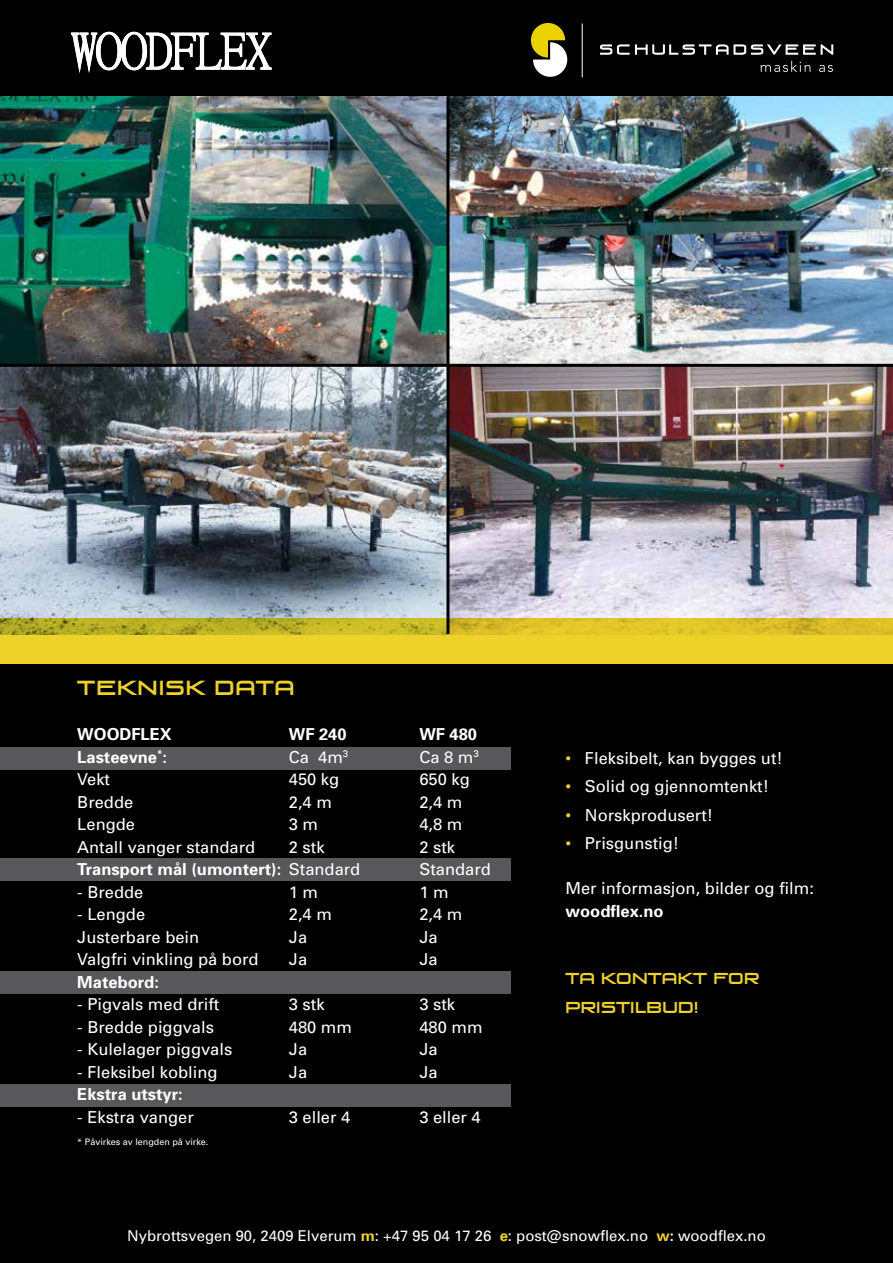
<style>
.page{position:relative;width:893px;height:1263px;background:#fff}
.page>*{position:absolute;margin:0;border:0;box-sizing:border-box;transform-origin:0 0}
.t1{font:19.35px "Venus Rising";letter-spacing:.05em;color:#edd22a}
.t2{font:16.5px "Univers";color:#fff}
.t3{font:700 16.5px "Univers";color:#fff}
.t4{font:15px/28.5px "Venus Rising";letter-spacing:.02em;color:#edd22a}
.t5{font:14.85px "Univers";color:#fff}
.t6{font:9px "Univers";color:#fff}
.s1{font-weight:400}
.s2{color:#edd22a}
.s3{font-weight:700;color:#edd22a}
.s4{font-weight:700}
</style>
<div class="page">
<div style="left:0;top:665px;width:893px;height:598px;background:#000"></div>
<div style="left:0;top:0;width:893px;height:131px;background:#000"></div>
<img style="left:449px;top:97px;width:444px;height:267px">
<img style="left:449px;top:367px;width:444px;height:252px">
<svg style="left:531px;top:23px;width:36px;height:54px"></svg>
<hr style="left:582px;top:24px;width:1px;height:53px;background:#fff">
<svg style="left:600px;top:44px;width:233px;height:11px"></svg>
<svg style="left:761px;top:61px;width:49px;height:11px"></svg>
<svg style="left:819px;top:65px;width:14px;height:7px"></svg>
<svg style="left:71px;top:32px;width:201px;height:41px"></svg>
<img style="left:0;top:97px;width:446px;height:267px">
<img style="left:0;top:367px;width:446px;height:252px">
<hr style="left:446px;top:97px;width:3px;height:537px;background:#000">
<svg style="left:0;top:619px;width:893px;height:46px;background:#dbc327"></svg>
<hr style="left:0;top:364px;width:893px;height:3px;background:#000">
<div style="left:0;top:747px;width:510px;height:23px;background:#58585a"></div>
<div style="left:0;top:858px;width:510px;height:23px;background:#58585a"></div>
<div style="left:0;top:971px;width:510px;height:23px;background:#58585a"></div>
<div style="left:0;top:1084px;width:510px;height:23px;background:#58585a"></div>
<p class="t1" style="left:77px;top:677px;width:219px">TEKNISK DATA</p>
<p class="t3" style="left:77px;top:724px;width:96px">Woodflex</p>
<p class="t3" style="left:289px;top:724px;width:59px">WF 240</p>
<p class="t3" style="left:419px;top:724px;width:59px">WF 480</p>
<p class="t3" style="left:77px;top:747px;width:91px">Lasteevne<sup>*</sup>:</p>
<p class="t2" style="left:289px;top:747px;width:61px">Ca 4m<sup>3</sup></p>
<p class="t2" style="left:419px;top:747px;width:61px">Ca 8 m<sup>3</sup></p>
<p class="t2" style="left:77px;top:770px;width:34px">Vekt</p>
<p class="t2" style="left:289px;top:770px;width:52px">450 kg</p>
<p class="t2" style="left:419px;top:770px;width:52px">650 kg</p>
<p class="t2" style="left:77px;top:792px;width:57px">Bredde</p>
<p class="t2" style="left:289px;top:792px;width:45px">2,4 m</p>
<p class="t2" style="left:419px;top:792px;width:45px">2,4 m</p>
<p class="t2" style="left:77px;top:815px;width:59px">Lengde</p>
<p class="t2" style="left:289px;top:815px;width:31px">3 m</p>
<p class="t2" style="left:419px;top:815px;width:45px">4,8 m</p>
<p class="t2" style="left:77px;top:837px;width:179px">Antall vanger standard</p>
<p class="t2" style="left:289px;top:837px;width:37px">2 stk</p>
<p class="t2" style="left:419px;top:837px;width:37px">2 stk</p>
<p class="t3" style="left:77px;top:859px;width:285px">Transport mål (umontert): <span class="s1">Standard</span></p>
<p class="t2" style="left:419px;top:860px;width:73px">Standard</p>
<p class="t2" style="left:77px;top:882px;width:68px">- Bredde</p>
<p class="t2" style="left:289px;top:882px;width:31px">1 m</p>
<p class="t2" style="left:419px;top:882px;width:31px">1 m</p>
<p class="t2" style="left:77px;top:905px;width:69px">- Lengde</p>
<p class="t2" style="left:289px;top:905px;width:45px">2,4 m</p>
<p class="t2" style="left:419px;top:905px;width:45px">2,4 m</p>
<p class="t2" style="left:77px;top:927px;width:123px">Justerbare bein</p>
<p class="t2" style="left:289px;top:927px;width:20px">Ja</p>
<p class="t2" style="left:419px;top:927px;width:20px">Ja</p>
<p class="t2" style="left:77px;top:950px;width:183px">Valgfri vinkling på bord</p>
<p class="t2" style="left:289px;top:950px;width:20px">Ja</p>
<p class="t2" style="left:419px;top:950px;width:20px">Ja</p>
<p class="t3" style="left:77px;top:972px;width:83px">Matebord:</p>
<p class="t2" style="left:77px;top:995px;width:144px">- Pigvals med drift</p>
<p class="t2" style="left:289px;top:995px;width:37px">3 stk</p>
<p class="t2" style="left:419px;top:995px;width:37px">3 stk</p>
<p class="t2" style="left:77px;top:1017px;width:138px">- Bredde piggvals</p>
<p class="t2" style="left:289px;top:1017px;width:65px">480 mm</p>
<p class="t2" style="left:419px;top:1017px;width:65px">480 mm</p>
<p class="t2" style="left:77px;top:1040px;width:156px">- Kulelager piggvals</p>
<p class="t2" style="left:289px;top:1040px;width:20px">Ja</p>
<p class="t2" style="left:419px;top:1040px;width:20px">Ja</p>
<p class="t2" style="left:77px;top:1062px;width:142px">- Fleksibel kobling</p>
<p class="t2" style="left:289px;top:1062px;width:20px">Ja</p>
<p class="t2" style="left:419px;top:1062px;width:20px">Ja</p>
<p class="t3" style="left:77px;top:1085px;width:107px">Ekstra utstyr:</p>
<p class="t2" style="left:77px;top:1107px;width:118px">- Ekstra vanger</p>
<p class="t2" style="left:289px;top:1107px;width:63px">3 eller 4</p>
<p class="t2" style="left:419px;top:1107px;width:63px">3 eller 4</p>
<p class="t6" style="left:77px;top:1137px;width:133px">* Påvirkes av lengden på virke.</p>
<p class="t2" style="left:566px;top:748px;width:219px"><span class="s2">•</span> Fleksibelt, kan bygges ut!</p>
<p class="t2" style="left:566px;top:777px;width:205px"><span class="s2">•</span> Solid og gjennomtenkt!</p>
<p class="t2" style="left:566px;top:805px;width:149px"><span class="s2">•</span> Norskprodusert!</p>
<p class="t2" style="left:566px;top:834px;width:115px"><span class="s2">•</span> Prisgunstig!</p>
<p class="t2" style="left:566px;top:879px;width:250px">Mer informasjon, bilder og film:</p>
<p class="t3" style="left:566px;top:901px;width:100px">woodflex.no</p>
<p class="t4" style="left:566px;top:964px;width:195px">TA KONTAKT FOR<br>PRISTILBUD!</p>
<p class="t5" style="left:127px;top:1227px;width:640px">Nybrottsvegen 90, 2409 Elverum <span class="s3">m</span>: +47 95 04 17 26 <span class="s3">e</span>: post@snowflex.no <span class="s3">w</span><span class="s4">:</span> woodflex.no</p>
</div>
